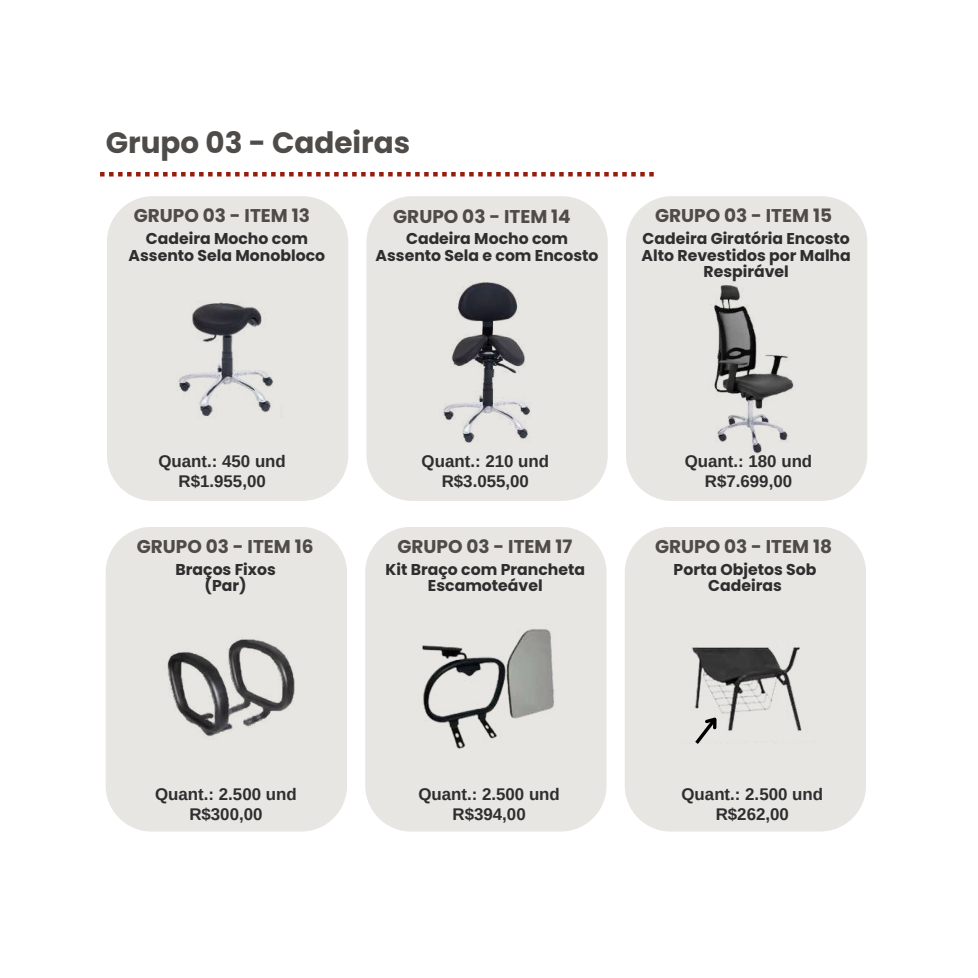
<style>
.page{position:relative;width:978px;height:978px;background:#fff}
.page>*{position:absolute;margin:0;border:0;box-sizing:border-box;transform-origin:0 0}
.t1{font:700 29.4px "Poppins";color:#4e4b49}
.t2{font:700 18.45px "Poppins";color:#4e4b49}
.t3{font:700 16.95px/20px "Arimo";color:#2e2e2e;text-align:center}
.t4{font:700 15.75px/16.5px "Poppins";color:#2e2e2e;text-align:center}
</style>
<div class="page">
<div style="left:107px;top:196px;width:241px;height:305px;background:#e8e6e2;border-radius:46px"></div>
<div style="left:366px;top:196px;width:242px;height:305px;background:#e8e6e2;border-radius:46px"></div>
<div style="left:626px;top:196px;width:241px;height:305px;background:#e8e6e2;border-radius:46px"></div>
<svg style="left:100px;top:172px;width:554px;height:4px"></svg>
<div style="left:106px;top:527px;width:241px;height:304px;background:#e8e6e2;border-radius:46px"></div>
<div style="left:365px;top:527px;width:241px;height:304px;background:#e8e6e2;border-radius:46px"></div>
<div style="left:624px;top:527px;width:242px;height:304px;background:#e8e6e2;border-radius:46px"></div>
<img style="left:177px;top:302px;width:105px;height:116px">
<img style="left:443px;top:282px;width:87px;height:161px">
<img style="left:167px;top:637px;width:128px;height:100px">
<img style="left:422px;top:629px;width:133px;height:120px">
<img style="left:691px;top:647px;width:111px;height:96px">
<svg style="left:692px;top:709px;width:34px;height:35px"></svg>
<img style="left:711px;top:285px;width:83px;height:169px">
<h1 class="t1" style="left:106px;top:122px;width:306px">Grupo 03 - Cadeiras</h1>
<p class="t2" style="left:134px;top:203px;width:178px">GRUPO 03 - ITEM 13</p>
<p class="t2" style="left:393px;top:204px;width:179px">GRUPO 03 - ITEM 14</p>
<p class="t2" style="left:655px;top:203px;width:178px">GRUPO 03 - ITEM 15</p>
<p class="t4" style="left:129px;top:230px;width:198px">Cadeira Mocho com<br>Assento Sela Monobloco</p>
<p class="t4" style="left:376px;top:230px;width:224px">Cadeira Mocho com<br>Assento Sela e com Encosto</p>
<p class="t4" style="left:641px;top:230px;width:211px">Cadeira Giratória Encosto<br>Alto Revestidos por Malha<br>Respirável</p>
<p class="t3" style="left:158px;top:451px;width:129px">Quant.: 450 und<br>R$1.955,00</p>
<p class="t3" style="left:421px;top:451px;width:129px">Quant.: 210 und<br>R$3.055,00</p>
<p class="t3" style="left:685px;top:451px;width:129px">Quant.: 180 und<br>R$7.699,00</p>
<p class="t2" style="left:137px;top:534px;width:178px">GRUPO 03 - ITEM 16</p>
<p class="t2" style="left:397px;top:534px;width:176px">GRUPO 03 - ITEM 17</p>
<p class="t2" style="left:655px;top:534px;width:178px">GRUPO 03 - ITEM 18</p>
<p class="t4" style="left:175px;top:561px;width:102px">Braços Fixos (Par)</p>
<p class="t3" style="left:155px;top:783px;width:143px">Quant.: 2.500 und<br>R$300,00</p>
<p class="t4" style="left:385px;top:561px;width:201px">Kit Braço com Prancheta<br>Escamoteável</p>
<p class="t4" style="left:673px;top:561px;width:144px">Porta Objetos Sob<br>Cadeiras</p>
<p class="t3" style="left:418px;top:783px;width:143px">Quant.: 2.500 und<br>R$394,00</p>
<p class="t3" style="left:681px;top:783px;width:143px">Quant.: 2.500 und<br>R$262,00</p>
</div>
